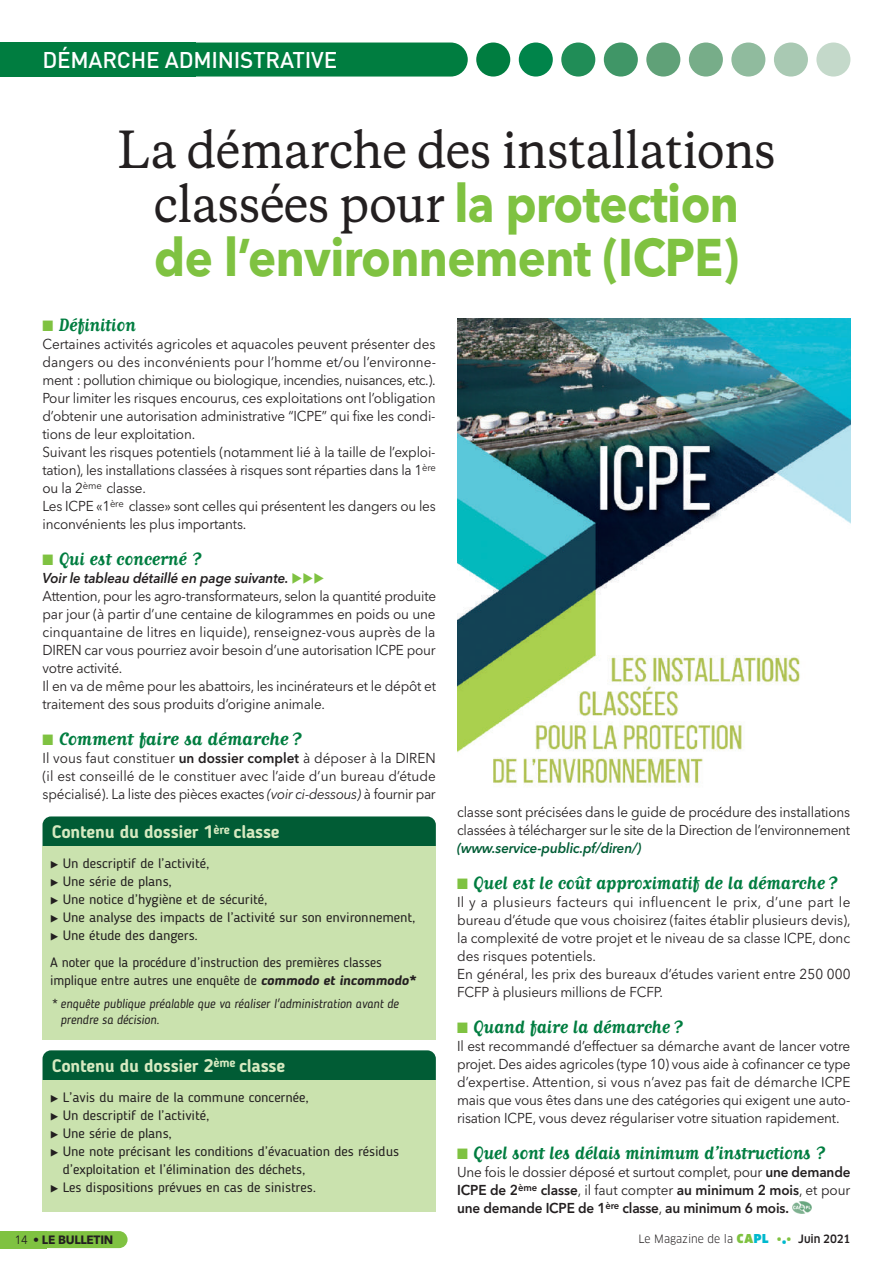
<style>
.page{position:relative;width:893px;height:1263px;background:#fff}
.page>*{position:absolute;margin:0;border:0;box-sizing:border-box;transform-origin:0 0}
.t1{font:700 52.5px "Avenir Next LT Pro";letter-spacing:-.015em;color:#7fc241;scale:.9 1}
.t2{font:500 48px/54px "Copernicus";letter-spacing:-.015em;color:#231f20;text-align:center;scale:.9 1}
.t3{font:500 22.5px "DIN";letter-spacing:-.01em;color:#fff}
.t4{font:700 21px "Matrix Script";letter-spacing:-.005em;color:#007d40;scale:.95 1}
.t5{font:700 21px "Matrix Script";letter-spacing:-.005em;color:#007d40}
.t6{font:700 18px "Blogger Sans";letter-spacing:-.01em;color:#d6e9c0}
.t7{font:14.25px/18px "Avenir Next LT Pro";letter-spacing:-.01em;color:#231f20;scale:.95 1}
.t8{font:600 14.25px/18px "Avenir Next LT Pro";letter-spacing:-.01em;color:#231f20;text-align:justify;scale:.95 1}
.t9{font:italic 600 14.25px "Avenir Next LT Pro";letter-spacing:-.01em;color:#015c35;scale:.95 1}
.t10{font:13.5px/27px "Blogger Sans";letter-spacing:-.01em;color:#231f20;scale:1.1 1}
.t11{font:13.5px "Blogger Sans";letter-spacing:-.01em;color:#231f20;scale:1.05 1}
.t12{font:italic 12.75px/16.5px "Blogger Sans";letter-spacing:-.01em;color:#231f20;scale:.95 1}
.t13{font:700 12px "Avenir Next LT Pro";letter-spacing:-.02em;color:#231f20}
.t14{font:11.25px "Clan";color:#231f20;scale:.95 1}
.s1{font-family:"Avenir Next LT Pro";font-weight:700;font-size:52.5px;color:#7fc241}
.s2{color:#7fc241}
.s3{font-weight:600;font-style:italic}
.s4{font-weight:600}
.s5{font-style:italic}
.s6{font-weight:400}
.s7{font-weight:700;font-style:italic}
.s8{font-weight:900;font-size:12px;color:#7fc241}
.s9{font-weight:900;font-size:12px;color:#00b9ce}
.s10{font-weight:500;font-size:12px;color:#7fc241}
.s11{font-weight:500;font-size:12px;color:#00b9ce}
.s12{font-weight:500}
</style>
<div class="page">
<div style="left:0;top:1231px;width:47px;height:17px;background:#7fc241"></div>
<div style="left:0;top:1231px;width:128px;height:17px;background:#7fc241;border-radius:9px"></div>
<div style="left:0;top:43px;width:196px;height:34px;background:#007d40"></div>
<div style="left:55px;top:43px;width:413px;height:34px;background:#007d40;border-radius:17px"></div>
<div style="left:519px;top:43px;width:34px;height:34px;background:#00844a;border-radius:17px"></div>
<div style="left:476px;top:43px;width:34px;height:34px;background:#007d40;border-radius:50%"></div>
<div style="left:561px;top:43px;width:34px;height:34px;background:#208d57;border-radius:17px"></div>
<div style="left:604px;top:43px;width:34px;height:34px;background:#409667;border-radius:17px"></div>
<div style="left:646px;top:43px;width:34px;height:34px;background:#60a178;border-radius:17px"></div>
<div style="left:689px;top:43px;width:34px;height:34px;background:#77ad89;border-radius:17px"></div>
<div style="left:731px;top:43px;width:34px;height:34px;background:#90bb9e;border-radius:17px"></div>
<div style="left:774px;top:43px;width:34px;height:34px;background:#a9c9b3;border-radius:17px"></div>
<div style="left:816px;top:43px;width:34px;height:34px;background:#c4d9ca;border-radius:17px"></div>
<img style="left:792px;top:1202px;width:20px;height:12px">
<div style="left:43px;top:816px;width:393px;height:64px;background:#015c35;border-radius:9px"></div>
<div style="left:43px;top:846px;width:393px;height:194px;background:#cae2ae"></div>
<div style="left:43px;top:1050px;width:393px;height:64px;background:#015c35;border-radius:9px"></div>
<div style="left:43px;top:1080px;width:393px;height:132px;background:#cae2ae"></div>
<img style="left:457px;top:319px;width:393px;height:468px">
<h3 class="t3" style="left:43px;top:47px;width:296px">DÉMARCHE ADMINISTRATIVE</h3>
<h2 class="t2" style="left:117px;top:128px;width:733px">La démarche des installations classées pour <span class="s1">la protection</span></h2>
<h1 class="t1" style="left:154px;top:239px;width:651px">de l’environnement (ICPE)</h1>
<h3 class="t4" style="left:43px;top:311px;width:100px"><span class="s2">■</span> Définition</h3>
<p class="t7" style="left:43px;top:336px;width:416px">Certaines activités agricoles et aquacoles peuvent présenter des dangers ou des inconvénients pour l’homme et/ou l’environne&shy;ment : pollution chimique ou biologique, incendies, nuisances, etc.).<br>Pour limiter les risques encourus, ces exploitations ont l’obligation d’obtenir une autorisation administrative “ICPE” qui fixe les condi&shy;tions de leur exploitation.<br>Suivant les risques potentiels (notamment lié à la taille de l’exploi&shy;tation), les installations classées à risques sont réparties dans la 1<sup>ère </sup>ou la 2<sup>ème</sup> classe.<br>Les ICPE «1<sup>ère</sup> classe» sont celles qui présentent les dangers ou les inconvénients les plus importants.</p>
<h3 class="t4" style="left:43px;top:545px;width:169px"><span class="s2">■</span> Qui est concerné ?</h3>
<p class="t7" style="left:43px;top:570px;width:416px"><span class="s3">Voir le tableau détaillé en page suivante.</span> <span class="s2">◆◆◆<br></span>Attention, pour les agro-transformateurs, selon la quantité produite par jour (à partir d’une centaine de kilogrammes en poids ou une cinquantaine de litres en liquide), renseignez-vous auprès de la DIREN car vous pourriez avoir besoin d’une autorisation ICPE pour votre activité.<br>Il en va de même pour les abattoirs, les incinérateurs et le dépôt et traitement des sous produits d’origine animale.</p>
<h3 class="t5" style="left:43px;top:725px;width:261px"><span class="s2">■</span> Comment faire sa démarche ?</h3>
<p class="t7" style="left:43px;top:750px;width:416px;text-align:justify">Il vous faut constituer <span class="s4">un dossier complet</span> à déposer à la DIREN (il est conseillé de le constituer avec l’aide d’un bureau d’étude spécialisé). La liste des pièces exactes <span class="s5">(voir ci-dessous)</span> à fournir par</p>
<p class="t7" style="left:457px;top:804px;width:415px">classe sont précisées dans le guide de procédure des installations classées à télécharger sur le site de la Direction de l’environnement</p>
<p class="t9" style="left:457px;top:842px;width:196px">(www.service-public.pf/diren/)</p>
<h3 class="t4" style="left:457px;top:869px;width:402px"><span class="s2">■</span> Quel est le coût approximatif de la démarche ?</h3>
<p class="t7" style="left:457px;top:894px;width:416px">Il y a plusieurs facteurs qui influencent le prix, d’une part le bureau d’étude que vous choisirez (faites établir plusieurs devis), la complexité de votre projet et le niveau de sa classe ICPE, donc des risques potentiels.<br>En général, les prix des bureaux d’études varient entre 250 000<br>FCFP à plusieurs millions de FCFP.</p>
<h3 class="t4" style="left:457px;top:1013px;width:239px"><span class="s2">■</span> Quand faire la démarche ?</h3>
<p class="t7" style="left:457px;top:1038px;width:416px;text-align:justify">Il est recommandé d’effectuer sa démarche avant de lancer votre projet. Des aides agricoles (type 10) vous aide à cofinancer ce type d’expertise. Attention, si vous n’avez pas fait de démarche ICPE mais que vous êtes dans une des catégories qui exigent une auto&shy;risation ICPE, vous devez régulariser votre situation rapidement.</p>
<h3 class="t4" style="left:457px;top:1139px;width:389px"><span class="s2">■</span> Quel sont les délais minimum d’instructions ?</h3>
<p class="t8" style="left:457px;top:1164px;width:416px"><span class="s6">Une fois le dossier déposé et surtout complet, pour</span> une demande ICPE de 2<sup>ème</sup> classe<span class="s6">, il faut compter</span> au minimum 2 mois<span class="s6">, et pour </span>une demande ICPE de 1<sup>ère</sup> classe<span class="s6">,</span> au minimum 6 mois.</p>
<p class="t6" style="left:52px;top:820px;width:229px">Contenu du dossier 1<sup>ère</sup> classe</p>
<p class="t10" style="left:50px;top:849px;width:146px">◆ Un descriptif de l’activité,</p>
<p class="t10" style="left:50px;top:867px;width:112px">◆ Une série de plans,</p>
<p class="t10" style="left:50px;top:885px;width:199px">◆ Une notice d’hygiène et de sécurité,</p>
<p class="t10" style="left:50px;top:903px;width:334px">◆ Une analyse des impacts de l’activité sur son environnement,</p>
<p class="t10" style="left:50px;top:921px;width:303px">◆ Une étude des dangers.<br>A noter que la procédure d’instruction des premières classes</p>
<p class="t11" style="left:50px;top:972px;width:350px">implique entre autres une enquête de <span class="s7">commodo et incommodo*</span></p>
<p class="t12" style="left:61px;top:995px;width:357px;text-indent:-9px">* enquête publique préalable que va réaliser l'administration avant de prendre sa décision.</p>
<p class="t6" style="left:52px;top:1054px;width:234px">Contenu du dossier 2<sup>ème</sup> classe</p>
<p class="t10" style="left:50px;top:1083px;width:237px">◆ L’avis du maire de la commune concernée,</p>
<p class="t10" style="left:50px;top:1101px;width:146px">◆ Un descriptif de l’activité,</p>
<p class="t10" style="left:50px;top:1119px;width:112px">◆ Une série de plans,</p>
<p class="t10" style="left:63px;top:1142px;width:307px;line-height:18px;text-indent:-13px">◆ Une note précisant les conditions d’évacuation des résidus d’exploitation et l’élimination des déchets,</p>
<p class="t10" style="left:50px;top:1173px;width:243px">◆ Les dispositions prévues en cas de sinistres.</p>
<p class="t13" style="left:15px;top:1235px;width:100px"><span class="s6">14</span> • LE BULLETIN</p>
<p class="t14" style="left:638px;top:1234px;width:225px">Le Magazine de la <span class="s8">CA</span><span class="s9">PL</span> <span class="s10">•</span><span class="s11">•</span><span class="s10">•</span> <span class="s12">Juin 2021</span></p>
</div>
